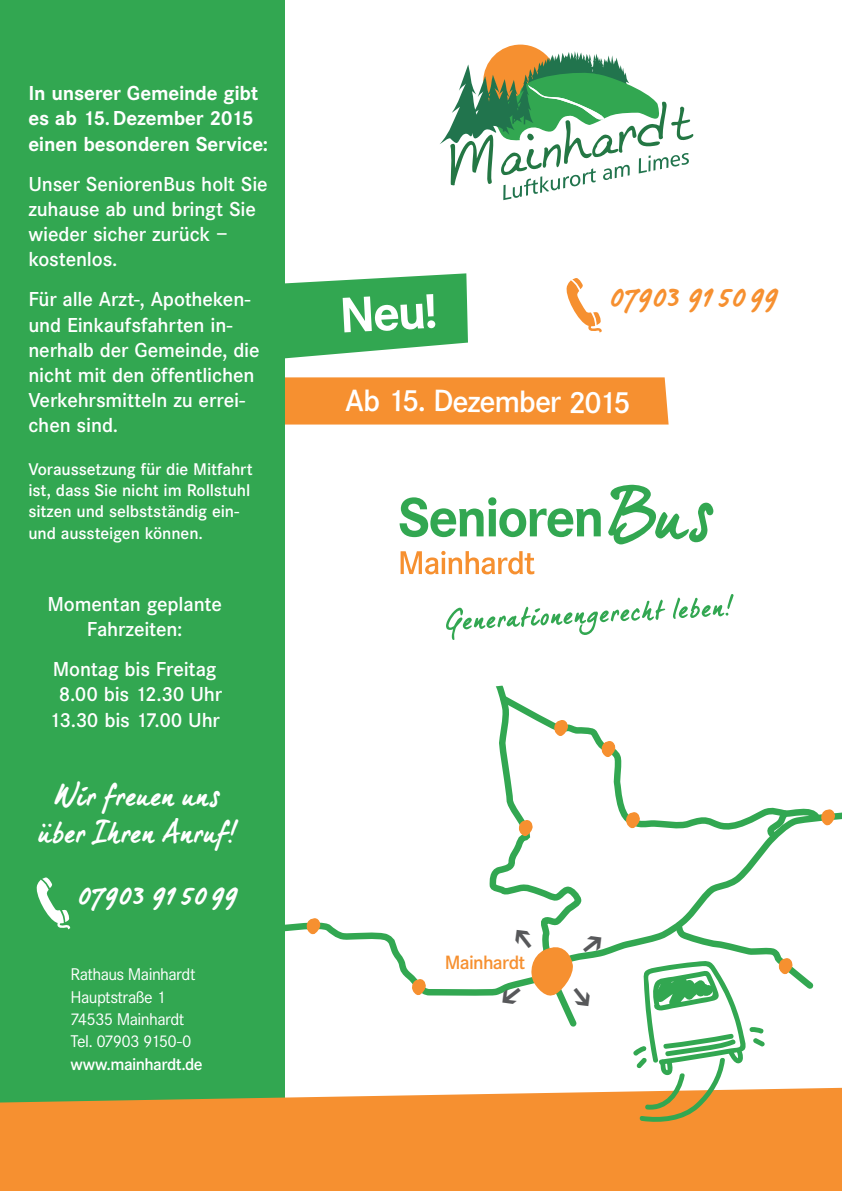
<style>
.page{position:relative;width:842px;height:1191px;background:#fff}
.page>*{position:absolute;margin:0;border:0;box-sizing:border-box;transform-origin:0 0}
.t1{font:700 51.8px "Corporate S";color:#fff}
.t2{font:35px "dear Joe 5 CASUAL P Bold";letter-spacing:-.005em;color:#f69030}
.t3{font:33.2px "dear Joe 5 CASUAL P Bold";letter-spacing:-.005em;color:#fff}
.t4{font:600 32px "Corporate S";letter-spacing:-.045em;color:#fff}
.t5{font:30.8px/36.9px "dear Joe 5 CASUAL P Bold";letter-spacing:-.03em;color:#fff;text-align:center}
.t6{font:600 21px/25.2px "Corporate S";letter-spacing:-.01em;color:#fff}
.t7{font:700 21px/25.2px "Corporate S";letter-spacing:-.01em;color:#fff}
.t8{font:600 20px "Corporate S";letter-spacing:-.035em;color:#f69030}
.t9{font:600 17.6px/21.1px "Corporate S";letter-spacing:-.01em;color:#fff}
.t10{font:17.6px/22.4px "Corporate S";letter-spacing:-.035em;color:#fff}
.t11{font:600 17.6px "Corporate S";letter-spacing:-.035em;color:#fff}
</style>
<div class="page">
<svg style="left:284px;top:273px;width:184px;height:85px;background:#51b46b"></svg>
<div style="left:284px;top:377px;width:385px;height:47px;background:#f69030"></div>
<div style="left:0;top:0;width:284px;height:1191px;background:#32a751"></div>
<svg style="left:284px;top:807px;width:558px;height:191px"></svg>
<svg style="left:471px;top:685px;width:110px;height:342px"></svg>
<svg style="left:497px;top:692px;width:328px;height:146px"></svg>
<svg style="left:767px;top:807px;width:24px;height:35px"></svg>
<svg style="left:601px;top:740px;width:15px;height:18px"></svg>
<svg style="left:553px;top:719px;width:16px;height:17px"></svg>
<svg style="left:625px;top:811px;width:16px;height:18px"></svg>
<svg style="left:518px;top:819px;width:15px;height:18px"></svg>
<svg style="left:820px;top:808px;width:16px;height:18px"></svg>
<svg style="left:411px;top:978px;width:16px;height:18px"></svg>
<svg style="left:306px;top:917px;width:15px;height:18px"></svg>
<svg style="left:0;top:1087px;width:842px;height:104px;background:#ed9438"></svg>
<svg style="left:632px;top:919px;width:184px;height:204px"></svg>
<svg style="left:440px;top:45px;width:253px;height:155px"></svg>
<svg style="left:446px;top:594px;width:288px;height:46px"></svg>
<svg style="left:400px;top:497px;width:201px;height:40px"></svg>
<svg style="left:401px;top:551px;width:133px;height:23px"></svg>
<svg style="left:608px;top:484px;width:105px;height:60px"></svg>
<svg style="left:36px;top:877px;width:34px;height:52px"></svg>
<svg style="left:566px;top:278px;width:36px;height:55px"></svg>
<svg style="left:498px;top:925px;width:108px;height:85px"></svg>
<p class="t7" style="left:28px;top:81px;width:241px">In unserer Gemeinde gibt es ab 15.Dezember 2015 einen besonderen Service:</p>
<p class="t6" style="left:28px;top:171px;width:241px">Unser SeniorenBus holt Sie zuhause ab und bringt Sie wieder sicher zurück – kostenlos.</p>
<p class="t6" style="left:28px;top:287px;width:233px">Für alle Arzt-, Apotheken&shy;und Einkaufsfahrten in&shy;nerhalb der Gemeinde, die nicht mit den öffentlichen<br>Verkehrsmitteln zu errei&shy;chen sind.</p>
<p class="t9" style="left:28px;top:459px;width:226px">Voraussetzung für die Mitfahrt ist, dass Sie nicht im Rollstuhl sitzen und selbstständig ein&shy;und aussteigen können.</p>
<p class="t6" style="left:47px;top:592px;width:176px;text-align:center">Momentan geplante<br>Fahrzeiten:</p>
<p class="t6" style="left:49px;top:657px;width:174px;text-align:center">Montag bis Freitag<br>8.00 bis 12.30 Uhr<br>13.30 bis 17.00 Uhr</p>
<h3 class="t5" style="left:38px;top:776px;width:201px">Wir freuen uns über Ihren Anruf!</h3>
<h3 class="t3" style="left:78px;top:873px;width:162px">07903 91 50 99</h3>
<p class="t10" style="left:70px;top:963px;width:127px">Rathaus Mainhardt<br>Hauptstraße 1<br>74535 Mainhardt<br>Tel. 07903 9150-0</p>
<p class="t11" style="left:70px;top:1054px;width:134px">www.mainhardt.de</p>
<h1 class="t1" style="left:338px;top:286px;width:99px;rotate:-3deg">Neu!</h1>
<h2 class="t2" style="left:610px;top:273px;width:170px">07903 91 50 99</h2>
<h3 class="t4" style="left:345px;top:383px;width:287px">Ab 15. Dezember 2015</h3>
<p class="t8" style="left:445px;top:951px;width:82px">Mainhardt</p>
</div>
